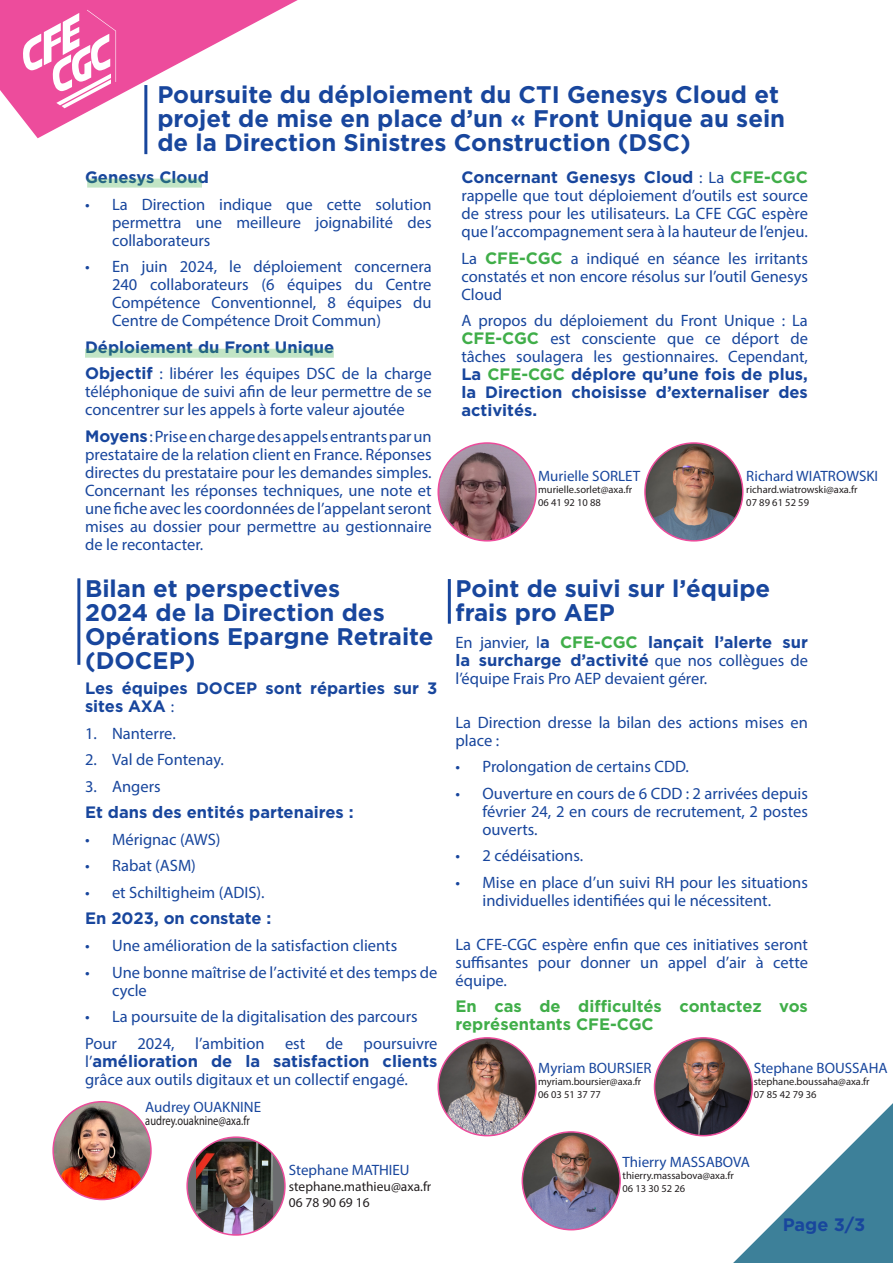
<style>
.page{position:relative;width:893px;height:1263px;background:#fff}
.page>*{position:absolute;margin:0;border:0;box-sizing:border-box;transform-origin:0 0}
.t1{font:700 24px/24px "Gotham";color:#18469d}
.t2{font:700 18px "Gotham";color:#18469d}
.t3{font:16.5px/18px "Myriad Pro";color:#18469d;text-align:justify}
.t4{font:700 16.5px/18px "Gotham";color:#18469d}
.t5{font:700 16.5px/18px "Gotham";color:#40ae49}
.t6{font:15px "Myriad Pro";color:#18469d}
.t7{font:13.5px "Myriad Pro";color:#231f20}
.t8{font:13.2px "Myriad Pro";color:#231f20;scale:.8 1}
.t9{font:10.5px "Myriad Pro";color:#231f20}
.s1{font-family:"Gotham";font-weight:700}
.s2{font-family:"Gotham";font-weight:700;color:#40ae49}
.s3{font-family:"Myriad Pro";font-weight:400}
</style>
<div class="page">
<svg style="left:733px;top:1103px;width:160px;height:160px"></svg>
<svg style="left:0;top:0;width:298px;height:138px"></svg>
<hr style="left:144px;top:85px;width:3px;height:69px;background:#18469d">
<img style="left:440px;top:443px;width:96px;height:96px">
<div style="left:437px;top:442px;width:100px;height:100px;border:2px solid #ed4c9c;border-radius:50%"></div>
<img style="left:645px;top:443px;width:98px;height:98px;border-radius:49px">
<div style="left:644px;top:442px;width:99px;height:100px;border:2px solid #ed4c9c;border-radius:50%"></div>
<div style="left:87px;top:179px;width:115px;height:9px;background:#c2e5c5"></div>
<div style="left:85px;top:349px;width:249px;height:9px;background:#c2e5c5"></div>
<hr style="left:77px;top:578px;width:3px;height:87px;background:#18469d">
<img style="left:53px;top:1102px;width:98px;height:97px;border-radius:49px">
<div style="left:52px;top:1101px;width:100px;height:99px;border:2px solid #ed4c9c;border-radius:50%"></div>
<svg style="left:187px;top:1137px;width:98px;height:98px"></svg>
<img style="left:196px;top:1142px;width:77px;height:93px">
<div style="left:186px;top:1136px;width:100px;height:100px;border:2px solid #ed4c9c;border-radius:50%"></div>
<hr style="left:448px;top:579px;width:3px;height:45px;background:#18469d">
<img style="left:438px;top:1038px;width:98px;height:98px;border-radius:49px">
<div style="left:437px;top:1037px;width:100px;height:99px;border:2px solid #ed4c9c;border-radius:50%"></div>
<img style="left:654px;top:1038px;width:98px;height:98px;border-radius:49px">
<div style="left:654px;top:1037px;width:99px;height:99px;border:2px solid #ed4c9c;border-radius:50%"></div>
<img style="left:522px;top:1132px;width:98px;height:98px;border-radius:49px">
<div style="left:522px;top:1131px;width:99px;height:99px;border:2px solid #ed4c9c;border-radius:50%"></div>
<p class="t1" style="left:157px;top:82px;width:629px">Poursuite du déploiement du CTI Genesys Cloud et projet de mise en place d’un « Front Unique au sein de la Direction Sinistres Construction (DSC)</p>
<p class="t4" style="left:85px;top:168px;width:125px">Genesys Cloud</p>
<p class="t3" style="left:112px;top:195px;width:321px;text-indent:-27px">• La Direction indique que cette solution permettra une meilleure joignabilité des collaborateurs</p>
<p class="t3" style="left:112px;top:257px;width:321px;text-indent:-27px">• En juin 2024, le déploiement concernera 240 collaborateurs (6 équipes du Centre Compétence Conventionnel, 8 équipes du Centre de Compétence Droit Commun)</p>
<p class="t4" style="left:85px;top:337px;width:251px">Déploiement du Front Unique</p>
<p class="t3" style="left:85px;top:364px;width:348px"><span class="s1">Objectif</span> : libérer les équipes DSC de la charge téléphonique de suivi afin de leur permettre de se concentrer sur les appels à forte valeur ajoutée</p>
<p class="t3" style="left:85px;top:427px;width:348px"><span class="s1">Moyens</span> : Prise en charge des appels entrants par un prestataire de la relation client en France. Réponses directes du prestataire pour les demandes simples.<br>Concernant les réponses techniques, une note et une fiche avec les coordonnées de l’appelant seront mises au dossier pour permettre au gestionnaire de le recontacter.</p>
<p class="t3" style="left:461px;top:168px;width:348px"><span class="s1">Concernant Genesys Cloud</span> : La <span class="s2">CFE-CGC </span>rappelle que tout déploiement d’outils est source de stress pour les utilisateurs. La CFE CGC espère que l’accompagnement sera à la hauteur de l’enjeu.</p>
<p class="t3" style="left:461px;top:249px;width:348px">La <span class="s2">CFE-CGC</span> a indiqué en séance les irritants constatés et non encore résolus sur l’outil Genesys Cloud</p>
<p class="t3" style="left:461px;top:311px;width:348px">A propos du déploiement du Front Unique : La <span class="s2">CFE-CGC</span> est consciente que ce déport de tâches soulagera les gestionnaires. Cependant, <span class="s1">La</span> <span class="s2">CFE-CGC</span> <span class="s1">déplore qu’une fois de plus, la Direction choisisse d’externaliser des activités.</span></p>
<p class="t6" style="left:538px;top:466px;width:104px">Murielle SORLET</p>
<p class="t9" style="left:538px;top:483px;width:96px">murielle.sorlet@axa.fr</p>
<p class="t9" style="left:538px;top:496px;width:64px">06 41 92 10 88</p>
<p class="t6" style="left:746px;top:466px;width:133px">Richard WIATROWSKI</p>
<p class="t9" style="left:746px;top:483px;width:113px">richard.wiatrowski@axa.fr</p>
<p class="t9" style="left:746px;top:496px;width:64px">07 89 61 52 59</p>
<p class="t1" style="left:85px;top:575px;width:350px">Bilan et perspectives<br>2024 de la Direction des<br>Opérations Epargne Retraite (DOCEP)</p>
<p class="t4" style="left:85px;top:679px;width:354px">Les équipes DOCEP sont réparties sur 3 sites AXA <span class="s3">:</span></p>
<p class="t3" style="left:85px;top:724px;width:92px">1. Nanterre.</p>
<p class="t3" style="left:85px;top:751px;width:140px">2. Val de Fontenay.</p>
<p class="t3" style="left:85px;top:777px;width:77px">3. Angers</p>
<p class="t4" style="left:85px;top:803px;width:270px">Et dans des entités partenaires :</p>
<p class="t3" style="left:85px;top:830px;width:137px">• Mérignac (AWS)</p>
<p class="t3" style="left:85px;top:857px;width:112px">• Rabat (ASM)</p>
<p class="t3" style="left:85px;top:883px;width:181px">• et Schiltigheim (ADIS).</p>
<p class="t4" style="left:85px;top:909px;width:188px">En 2023, on constate :</p>
<p class="t3" style="left:85px;top:936px;width:314px">• Une amélioration de la satisfaction clients</p>
<p class="t3" style="left:112px;top:963px;width:327px;text-indent:-27px">• Une bonne maîtrise de l’activité et des temps de cycle</p>
<p class="t3" style="left:85px;top:1007px;width:334px">• La poursuite de la digitalisation des parcours</p>
<p class="t3" style="left:85px;top:1034px;width:354px">Pour 2024, l’ambition est de poursuivre l’<span class="s1">amélioration de la satisfaction clients </span>grâce aux outils digitaux et un collectif engagé.</p>
<p class="t6" style="left:145px;top:1098px;width:117px">Audrey OUAKNINE</p>
<p class="t8" style="left:145px;top:1112px;width:132px">audrey.ouaknine@axa.fr</p>
<p class="t6" style="left:289px;top:1161px;width:122px">Stephane MATHIEU</p>
<p class="t7" style="left:289px;top:1178px;width:144px">stephane.mathieu@axa.fr</p>
<p class="t7" style="left:289px;top:1194px;width:82px">06 78 90 69 16</p>
<p class="t1" style="left:455px;top:576px;width:316px">Point de suivi sur l’équipe frais pro AEP</p>
<p class="t3" style="left:455px;top:633px;width:354px">En janvier, l<span class="s1">a</span> <span class="s2">CFE-CGC</span> <span class="s1">lançait l’alerte sur la surcharge d’activité</span> que nos collègues de l’équipe Frais Pro AEP devaient gérer.</p>
<p class="t3" style="left:455px;top:713px;width:354px">La Direction dresse la bilan des actions mises en place :</p>
<p class="t3" style="left:455px;top:757px;width:235px">• Prolongation de certains CDD.</p>
<p class="t3" style="left:482px;top:784px;width:327px;text-indent:-27px">• Ouverture en cours de 6 CDD : 2 arrivées depuis février 24, 2 en cours de recrutement, 2 postes ouverts.</p>
<p class="t3" style="left:455px;top:846px;width:129px">• 2 cédéisations.</p>
<p class="t3" style="left:455px;top:873px;width:354px;text-align:center">• Mise en place d’un suivi RH pour les situations individuelles identifiées qui le nécessitent.</p>
<p class="t3" style="left:455px;top:935px;width:354px">La CFE-CGC espère enfin que ces initiatives seront suffisantes pour donner un appel d’air à cette équipe.</p>
<p class="t5" style="left:455px;top:997px;width:354px">En cas de difficultés contactez vos représentants CFE-CGC</p>
<p class="t6" style="left:538px;top:1058px;width:115px">Myriam BOURSIER</p>
<p class="t9" style="left:538px;top:1075px;width:105px">myriam.boursier@axa.fr</p>
<p class="t9" style="left:538px;top:1088px;width:64px">06 03 51 37 77</p>
<p class="t6" style="left:754px;top:1058px;width:135px">Stephane BOUSSAHA</p>
<p class="t9" style="left:754px;top:1075px;width:118px">stephane.boussaha@axa.fr</p>
<p class="t9" style="left:754px;top:1088px;width:64px">07 85 42 79 36</p>
<p class="t6" style="left:623px;top:1152px;width:129px">Thierry MASSABOVA</p>
<p class="t9" style="left:623px;top:1169px;width:113px">thierry.massabova@axa.fr</p>
<p class="t9" style="left:623px;top:1182px;width:64px">06 13 30 52 26</p>
<p class="t2" style="left:783px;top:1215px;width:84px">Page 3/3</p>
</div>
